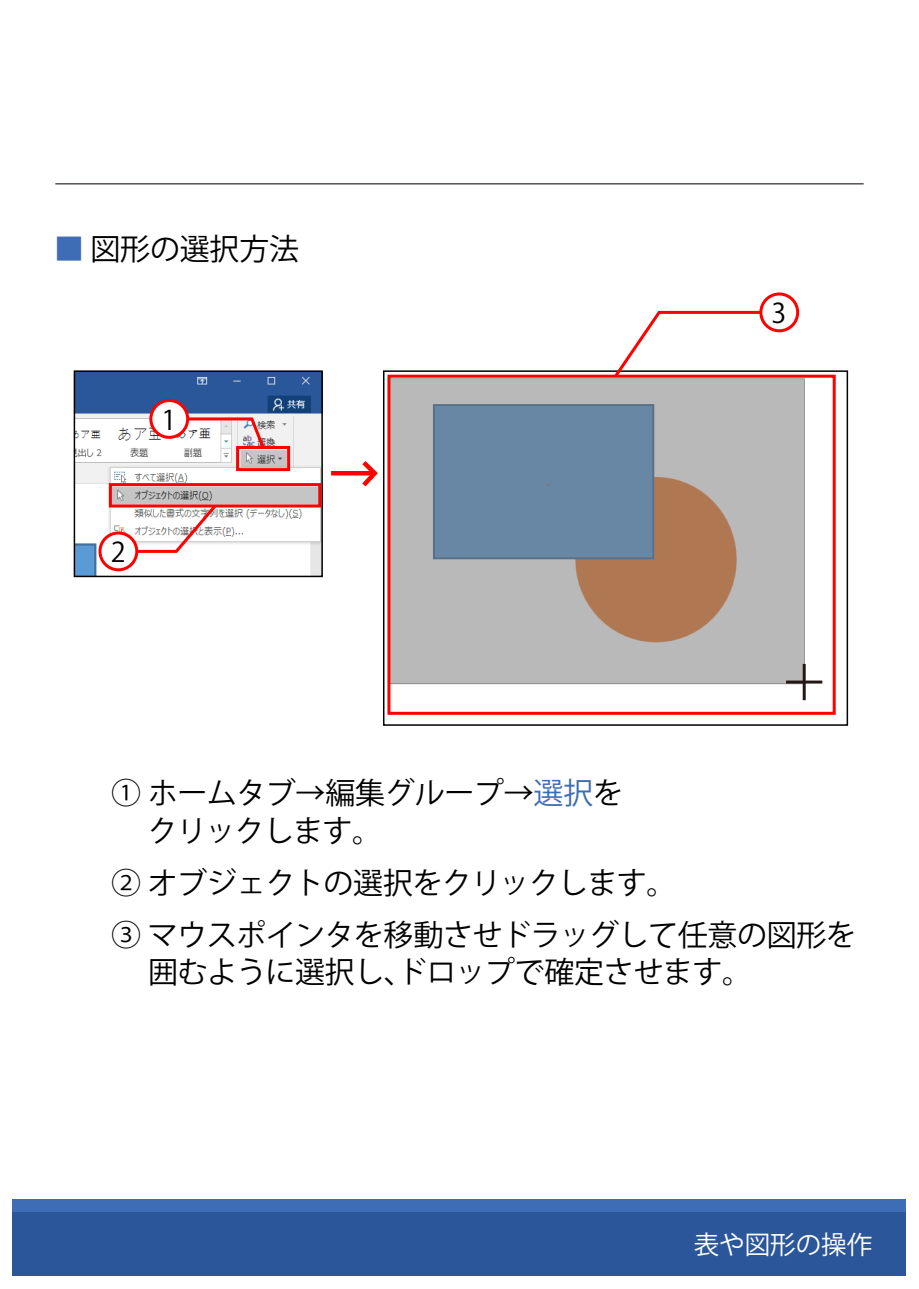
<style>
.page{position:relative;width:919px;height:1289px;background:#fff}
.page>*{position:absolute;margin:0;border:0;box-sizing:border-box;transform-origin:0 0}
.t1{font:30px/37.5px "Koz Go Pr 6 N";letter-spacing:-.015em;color:#000}
.t2{font:27px "Koz Go Pr 6 N";color:#000}
.t3{font:25.5px "Koz Go Pr 6 N";color:#fff}
.s1{color:#3e6db5}
</style>
<div class="page">
<img style="left:387px;top:374px;width:449px;height:341px">
<img style="left:77px;top:373px;width:243px;height:201px">
<div style="left:74px;top:370px;width:249px;height:207px;border:2px solid #000"></div>
<div style="left:383px;top:370px;width:465px;height:355px;border:2px solid #000"></div>
<div style="left:236px;top:446px;width:54px;height:25px;border:3px solid #f00"></div>
<div style="left:109px;top:483px;width:212px;height:24px;border:3px solid #f00"></div>
<hr style="left:331px;top:471px;width:43px;height:4px;background:#f00">
<svg style="left:357px;top:461px;width:21px;height:26px"></svg>
<svg style="left:186px;top:416px;width:81px;height:35px"></svg>
<svg style="left:134px;top:502px;width:85px;height:52px"></svg>
<div style="left:387px;top:374px;width:448px;height:340px;border:3px solid #f00"></div>
<svg style="left:611px;top:310px;width:152px;height:70px"></svg>
<div style="left:100px;top:533px;width:37px;height:37px;background:#fff;border-radius:50%"></div>
<div style="left:98px;top:531px;width:40px;height:40px;border:3px solid #f00;border-radius:50%"></div>
<div style="left:151px;top:400px;width:37px;height:37px;background:#fff;border-radius:50%"></div>
<div style="left:149px;top:399px;width:40px;height:40px;border:3px solid #f00;border-radius:50%"></div>
<div style="left:759px;top:292px;width:40px;height:40px;border:3px solid #f00;border-radius:50%"></div>
<hr style="left:802px;top:664px;width:3px;height:36px;background:#231815">
<hr style="left:786px;top:680px;width:36px;height:3px;background:#231815">
<div style="left:13px;top:1199px;width:893px;height:77px;background:#3e6db5"></div>
<hr style="left:55px;top:183px;width:808px;height:1px;background:#231815">
<div style="left:13px;top:1212px;width:893px;height:64px;background:#2b579a"></div>
<p class="t1" style="left:54px;top:231px;width:246px"><span class="s1">■</span> 図形の選択方法</p>
<p class="t2" style="left:161px;top:405px;width:16px">1</p>
<p class="t2" style="left:111px;top:537px;width:16px">2</p>
<p class="t2" style="left:771px;top:298px;width:16px">3</p>
<p class="t1" style="left:111px;top:774px;width:513px">① ホームタブ→編集グループ→<span class="s1">選択</span>を　 クリックします。</p>
<p class="t1" style="left:111px;top:857px;width:746px;line-height:52.1px">② オブジェクトの選択をクリックします。<br>③ マウスポインタを移動させドラッグして任意の図形を</p>
<p class="t1" style="left:111px;top:954px;width:642px">　 囲むように選択し、ドロップで確定させます。</p>
<p class="t3" style="left:693px;top:1230px;width:180px">表や図形の操作</p>
</div>
